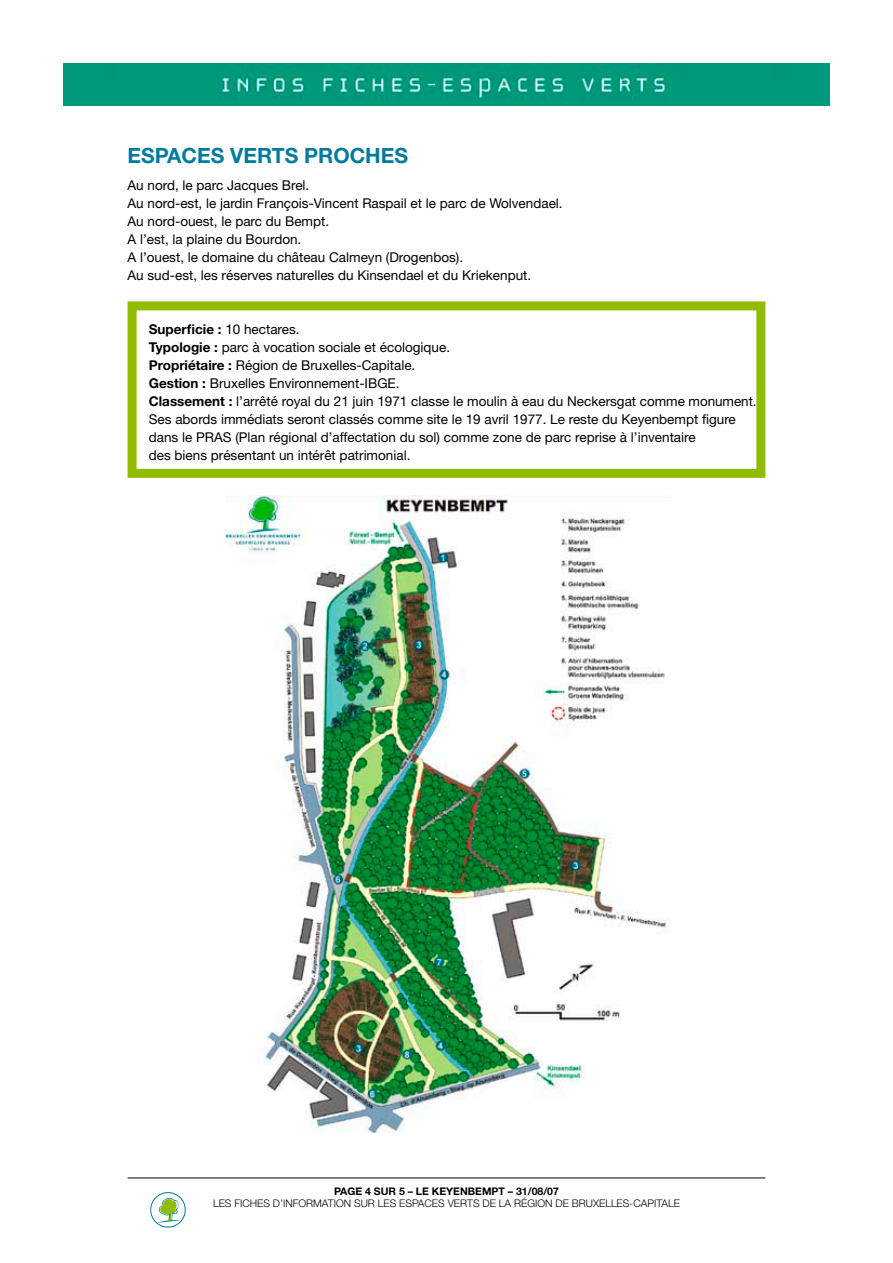
<style>
.page{position:relative;width:893px;height:1263px;background:#fff}
.page>*{position:absolute;margin:0;border:0;box-sizing:border-box;transform-origin:0 0}
.t1{font:700 21px "Helvetica Neue";color:#007a9d}
.t2{font:13.5px/18px "Helvetica Neue";color:#000}
.t3{font:300 10.5px "Helvetica Neue";color:#000}
.t4{font:700 10.5px "Helvetica Neue";color:#000}
.s1{font-weight:700}
</style>
<div class="page">
<div style="left:128px;top:301px;width:637px;height:177px;background:#fff;border:9px solid #90bc01"></div>
<hr style="left:128px;top:1177px;width:637px;height:1px;background:#000">
<div style="left:150px;top:1192px;width:36px;height:35px;border:1px solid #007a9d;border-radius:50%"></div>
<svg style="left:157px;top:1197px;width:24px;height:26px"></svg>
<img style="left:64px;top:64px;width:765px;height:41px">
<img style="left:225px;top:496px;width:443px;height:636px">
<h1 class="t1" style="left:128px;top:143px;width:282px">Espaces verts proches</h1>
<p class="t2" style="left:128px;top:176px;width:437px">Au nord, le parc Jacques Brel.<br>Au nord-est, le jardin François-Vincent Raspail et le parc de Wolvendael.<br>Au nord-ouest, le parc du Bempt.<br>A l’est, la plaine du Bourdon.<br>A l’ouest, le domaine du château Calmeyn (Drogenbos).<br>Au sud-est, les réserves naturelles du Kinsendael et du Kriekenput.</p>
<p class="t2" style="left:149px;top:320px;width:609px"><span class="s1">Superficie :</span> 10 hectares.<br><span class="s1">Typologie :</span> parc à vocation sociale et écologique.<br><span class="s1">Propriétaire :</span> Région de Bruxelles-Capitale.<br><span class="s1">Gestion :</span> Bruxelles Environnement-IBGE.<br><span class="s1">Classement :</span> l’arrêté royal du 21 juin 1971 classe le moulin à eau du Neckersgat comme monument.<br>Ses abords immédiats seront classés comme site le 19 avril 1977. Le reste du Keyenbempt figure dans le PRAS (Plan régional d’affectation du sol) comme zone de parc reprise à l’inventaire<br>des biens présentant un intérêt patrimonial.</p>
<p class="t4" style="left:334px;top:1184px;width:114px">PAGE 4 SUR 5 – LE KEYENBEMPT</p>
<p class="t4" style="left:508px;top:1184px;width:52px">– 31/08/07</p>
<p class="t3" style="left:213px;top:1197px;width:468px">LES FICHES D’INFORMATION SUR LES ESPACES VERTS DE LA RÉGION DE BRUXELLES-CAPITALE</p>
</div>
